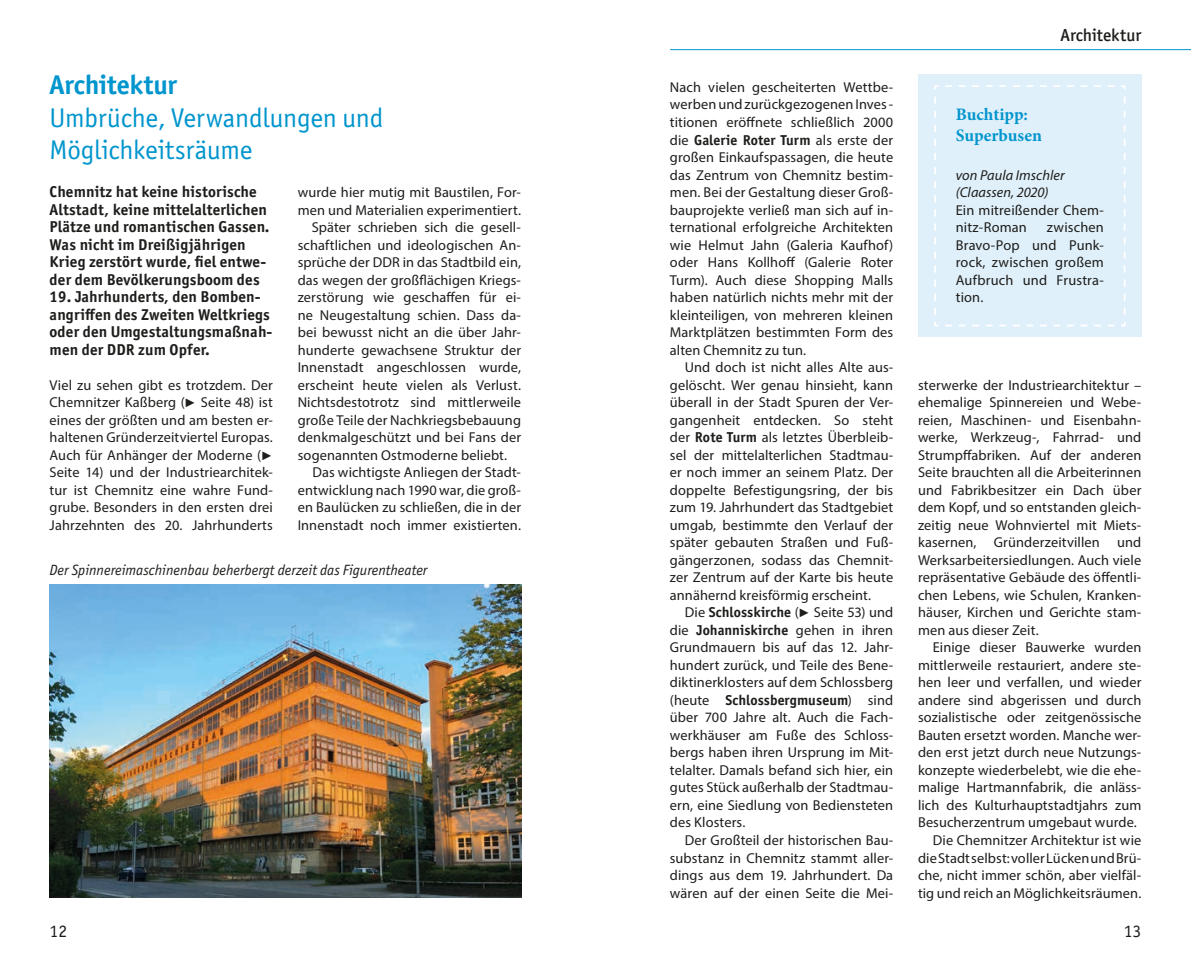
<style>
.page{position:relative;width:1191px;height:968px;background:#fff}
.page>*{position:absolute;margin:0;border:0;box-sizing:border-box;transform-origin:0 0}
.t1{font:27.12px/32.6px "Officina Sans ITC Pro";letter-spacing:-.005em;color:#0095cd}
.t2{font:700 27.12px "Officina Sans ITC Pro";letter-spacing:-.01em;color:#0095cd}
.t3{font:700 17.5px/21px "Minion Pro";color:#0095cd}
.t4{font:500 17.5px "Officina Sans ITC Pro";color:#1d1d1b}
.t5{font:17.5px "Officina Sans ITC Pro";color:#1d1d1b}
.t6{font:700 15.75px/17.5px "Officina Sans ITC Pro";letter-spacing:.01em;color:#1d1d1b}
.t7{font:italic 14.88px "Officina Sans ITC Pro";color:#1d1d1b}
.t8{font:14.35px/17.5px "Myriad Pro";letter-spacing:.01em;color:#1d1d1b;text-align:justify}
.t9{font:700 14.35px "Officina Sans ITC Pro";letter-spacing:.005em;color:#1d1d1b}
.t10{font:italic 14.35px/17.5px "Myriad Pro";color:#1d1d1b}
.s1{font-family:"Arial";font-size:12.25px}
.s2{font-family:"Myriad Pro";font-weight:400}
.s3{font-family:"Officina Sans ITC Pro";font-weight:700}
</style>
<div class="page">
<hr style="left:670px;top:49px;width:521px;height:1px;background:#0095cd">
<img style="left:50px;top:584px;width:471px;height:313px">
<div style="left:918px;top:74px;width:223px;height:263px;background:#e0f0fa"></div>
<svg style="left:934px;top:85px;width:192px;height:242px"></svg>
<h1 class="t2" style="left:50px;top:68px;width:129px">Architektur</h1>
<h1 class="t1" style="left:50px;top:101px;width:335px">Umbrüche, Verwandlungen und<br>Möglichkeitsräume</h1>
<p class="t6" style="left:50px;top:183px;width:221px">Chemnitz hat keine historische<br>Altstadt, keine mittelalterlichen<br>Plätze und romantischen Gassen.<br>Was nicht im Dreißigjährigen<br>Krieg zerstört wurde, fiel entwe&shy;der dem Bevölkerungsboom des</p>
<p class="t6" style="left:50px;top:288px;width:224px">19. Jahrhunderts, den Bomben&shy;angriffen des Zweiten Weltkriegs oder den Umgestaltungsmaßnah&shy;men der DDR zum Opfer.</p>
<p class="t8" style="left:50px;top:376px;width:225px">Viel zu sehen gibt es trotzdem. Der Chemnitzer Kaßberg (<span class="s1">►</span> Seite 48) ist eines der größten und am besten er&shy;haltenen Gründerzeitviertel Europas.<br>Auch für Anhänger der Moderne (<span class="s1">► </span>Seite 14) und der Industriearchitek&shy;tur ist Chemnitz eine wahre Fund&shy;grube. Besonders in den ersten drei Jahrzehnten des 20. Jahrhunderts</p>
<p class="t8" style="left:298px;top:183px;width:225px">wurde hier mutig mit Baustilen, For-</p>
<p class="t8" style="left:298px;top:201px;width:225px">men und Materialien experimentiert.</p>
<p class="t8" style="left:312px;top:218px;width:211px">Später schrieben sich die gesell-</p>
<p class="t8" style="left:298px;top:236px;width:225px">schaftlichen und ideologischen An-</p>
<p class="t8" style="left:298px;top:253px;width:225px">sprüche der DDR in das Stadtbild ein,</p>
<p class="t8" style="left:298px;top:271px;width:225px">das wegen der großflächigen Kriegs-</p>
<p class="t8" style="left:298px;top:288px;width:225px">zerstörung wie geschaffen für ei-</p>
<p class="t8" style="left:298px;top:306px;width:225px">ne Neugestaltung schien. Dass da-</p>
<p class="t8" style="left:298px;top:323px;width:225px">bei bewusst nicht an die über Jahr-</p>
<p class="t8" style="left:298px;top:341px;width:225px">hunderte gewachsene Struktur der</p>
<p class="t8" style="left:298px;top:358px;width:225px">Innenstadt angeschlossen wurde,</p>
<p class="t8" style="left:298px;top:376px;width:225px">erscheint heute vielen als Verlust.</p>
<p class="t8" style="left:298px;top:393px;width:225px">Nichtsdestotrotz sind mittlerweile</p>
<p class="t8" style="left:298px;top:411px;width:225px">große Teile der Nachkriegsbebauung</p>
<p class="t8" style="left:298px;top:428px;width:225px">denkmalgeschützt und bei Fans der</p>
<p class="t8" style="left:298px;top:446px;width:211px">sogenannten Ostmoderne beliebt.</p>
<p class="t8" style="left:313px;top:463px;width:210px">Das wichtigste Anliegen der Stadt-</p>
<p class="t8" style="left:298px;top:481px;width:225px">entwicklung nach 1990 war, die groß-</p>
<p class="t8" style="left:298px;top:498px;width:225px">en Baulücken zu schließen, die in der</p>
<p class="t8" style="left:298px;top:516px;width:225px">Innenstadt noch immer existierten.</p>
<p class="t7" style="left:50px;top:561px;width:379px">Der Spinnereimaschinenbau beherbergt derzeit das Figurentheater</p>
<p class="t8" style="left:670px;top:78px;width:225px">Nach vielen gescheiterten Wettbe&shy;werben und zurückgezogenen Inves - titionen eröffnete schließlich 2000</p>
<p class="t9" style="left:670px;top:131px;width:225px"><span class="s2">die</span> Galerie Roter Turm <span class="s2">als erste der</span></p>
<p class="t8" style="left:670px;top:148px;width:225px">großen Einkaufspassagen, die heute das Zentrum von Chemnitz bestim&shy;men. Bei der Gestaltung dieser Groß&shy;bauprojekte verließ man sich auf in&shy;ternational erfolgreiche Architekten wie Helmut Jahn (Galeria Kaufhof) oder Hans Kollhoff (Galerie Roter Turm). Auch diese Shopping Malls haben natürlich nichts mehr mit der kleinteiligen, von mehreren kleinen Marktplätzen bestimmten Form des alten Chemnitz zu tun.</p>
<p class="t8" style="left:670px;top:358px;width:225px;text-indent:15px">Und doch ist nicht alles Alte aus&shy;gelöscht. Wer genau hinsieht, kann überall in der Stadt Spuren der Ver&shy;gangenheit entdecken. So steht der <span class="s3">Rote Turm</span> als letztes Überbleib&shy;sel der mittelalterlichen Stadtmau&shy;er noch immer an seinem Platz. Der doppelte Befestigungsring, der bis zum 19. Jahrhundert das Stadtgebiet umgab, bestimmte den Verlauf der später gebauten Straßen und Fuß&shy;gängerzonen, sodass das Chemnit&shy;zer Zentrum auf der Karte bis heute annähernd kreisförmig erscheint.</p>
<p class="t8" style="left:670px;top:603px;width:225px;text-indent:15px">Die <span class="s3">Schlosskirche</span> (<span class="s1">►</span> Seite 53) und die <span class="s3">Johanniskirche</span> gehen in ihren Grundmauern bis auf das 12. Jahr&shy;hundert zurück, und Teile des Bene&shy;diktinerklosters auf dem Schlossberg</p>
<p class="t9" style="left:670px;top:691px;width:225px"><span class="s2">(heute</span> Schlossbergmuseum<span class="s2">) sind</span></p>
<p class="t8" style="left:670px;top:708px;width:225px">über 700 Jahre alt. Auch die Fach&shy;werkhäuser am Fuße des Schloss&shy;bergs haben ihren Ursprung im Mit&shy;telalter. Damals befand sich hier, ein gutes Stück außerhalb der Stadtmau&shy;ern, eine Siedlung von Bediensteten des Klosters.</p>
<p class="t8" style="left:670px;top:831px;width:225px;text-indent:15px">Der Großteil der historischen Bau&shy;substanz in Chemnitz stammt aller&shy;dings aus dem 19. Jahrhundert. Da wären auf der einen Seite die Mei-</p>
<p class="t4" style="left:1060px;top:25px;width:82px">Architektur</p>
<p class="t3" style="left:955px;top:103px;width:88px">Buchtipp:<br>Superbusen</p>
<p class="t10" style="left:955px;top:166px;width:110px">von Paula Imschler (Claassen, 2020)</p>
<p class="t8" style="left:955px;top:201px;width:150px">Ein mitreißender Chem&shy;nitz-Roman</p>
<p class="t8" style="left:955px;top:218px;width:150px;text-indent:91px">zwischen Bravo-Pop und Punk&shy;rock, zwischen großem Aufbruch und Frustra&shy;tion.</p>
<p class="t8" style="left:918px;top:376px;width:225px">sterwerke der Industriearchitektur – ehemalige Spinnereien und Webe&shy;reien, Maschinen- und Eisenbahn&shy;werke, Werkzeug-, Fahrrad- und Strumpffabriken. Auf der anderen Seite brauchten all die Arbeiterinnen und Fabrikbesitzer ein Dach über dem Kopf, und so entstanden gleich&shy;zeitig neue Wohnviertel mit Miets&shy;kasernen, Gründerzeitvillen und Werksarbeitersiedlungen. Auch viele repräsentative Gebäude des öffentli&shy;chen Lebens, wie Schulen, Kranken&shy;häuser, Kirchen und Gerichte stam&shy;men aus dieser Zeit.</p>
<p class="t8" style="left:933px;top:638px;width:210px">Einige dieser Bauwerke wurden</p>
<p class="t8" style="left:918px;top:656px;width:225px">mittlerweile restauriert, andere ste-</p>
<p class="t8" style="left:918px;top:673px;width:225px">hen leer und verfallen, und wieder</p>
<p class="t8" style="left:918px;top:691px;width:225px">andere sind abgerissen und durch</p>
<p class="t8" style="left:918px;top:708px;width:225px">sozialistische oder zeitgenössische</p>
<p class="t8" style="left:918px;top:726px;width:225px">Bauten ersetzt worden. Manche wer-</p>
<p class="t8" style="left:918px;top:743px;width:225px">den erst jetzt durch neue Nutzungs-</p>
<p class="t8" style="left:918px;top:761px;width:225px">konzepte wiederbelebt, wie die ehe-</p>
<p class="t8" style="left:918px;top:778px;width:225px">malige Hartmannfabrik, die anläss-</p>
<p class="t8" style="left:918px;top:796px;width:225px">lich des Kulturhauptstadtjahrs zum</p>
<p class="t8" style="left:918px;top:813px;width:220px">Besucherzentrum umgebaut wurde.</p>
<p class="t8" style="left:933px;top:831px;width:210px">Die Chemnitzer Architektur ist wie</p>
<p class="t8" style="left:918px;top:848px;width:225px">die Stadt selbst: voller Lücken und Brü-</p>
<p class="t8" style="left:918px;top:866px;width:225px">che, nicht immer schön, aber vielfäl-</p>
<p class="t8" style="left:918px;top:883px;width:225px">tig und reich an Möglichkeitsräumen.</p>
<p class="t5" style="left:50px;top:920px;width:19px">12</p>
<p class="t5" style="left:1123px;top:920px;width:19px">13</p>
</div>
